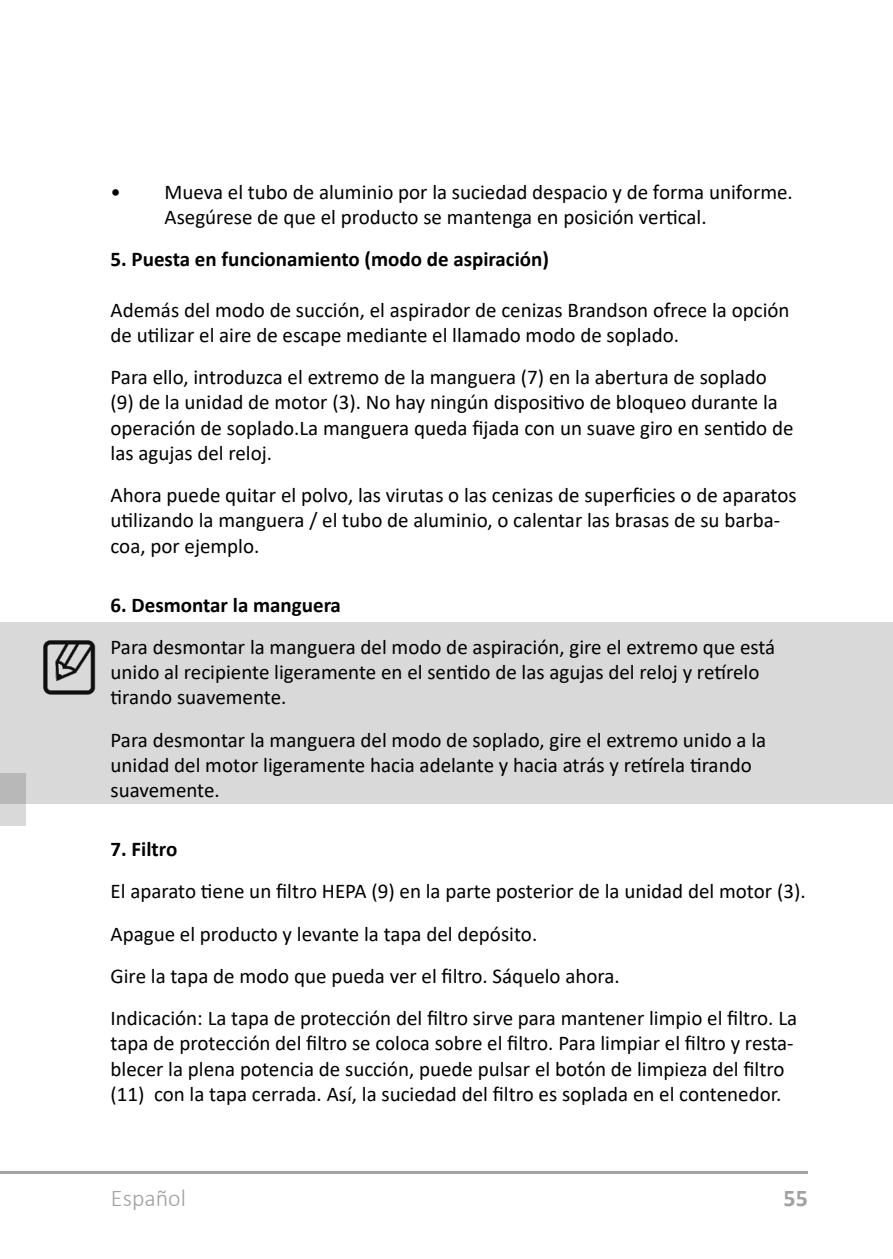
<style>
.page{position:relative;width:893px;height:1259px;background:#fff}
.page>*{position:absolute;margin:0;border:0;box-sizing:border-box;transform-origin:0 0}
.t1{font:300 24px "Calibri";color:#a1a1a1}
.t2{font:700 24px "Calibri";color:#a1a1a1}
.Fließtext{font:21px/25.2px "Calibri";color:#000}
.Überschrift{font:700 21px "Calibri";color:#000}
</style>
<div class="page">
<hr style="left:0;top:1171px;width:808px;height:3px;background:#a1a1a1">
<div style="left:0;top:773px;width:26px;height:53px;background:#d9d9d9"></div>
<div style="left:0;top:622px;width:893px;height:182px;background:#d9d9d9"></div>
<img style="left:43px;top:640px;width:53px;height:55px">
<p class="Fließtext" style="left:165px;top:178px;width:630px;text-indent:-54px">• Mueva el tubo de aluminio por la suciedad despacio y de forma uniforme.<br>Asegúrese de que el producto se mantenga en posición vertical.</p>
<p class="Überschrift" style="left:111px;top:244px;width:440px">5. Puesta en funcionamiento (modo de aspiración)</p>
<p class="Fließtext" style="left:111px;top:297px;width:681px">Además del modo de succión, el aspirador de cenizas Brandson ofrece la opción de utilizar el aire de escape mediante el llamado modo de soplado.</p>
<p class="Fließtext" style="left:111px;top:364px;width:684px">Para ello, introduzca el extremo de la manguera (7) en la abertura de soplado (9) de la unidad de motor (3). No hay ningún dispositivo de bloqueo durante la operación de soplado.La manguera queda fijada con un suave giro en sentido de las agujas del reloj.</p>
<p class="Fließtext" style="left:111px;top:482px;width:688px">Ahora puede quitar el polvo, las virutas o las cenizas de superficies o de aparatos utilizando la manguera / el tubo de aluminio, o calentar las brasas de su barba&shy;coa, por ejemplo.</p>
<p class="Überschrift" style="left:111px;top:590px;width:232px">6. Desmontar la manguera</p>
<p class="Fließtext" style="left:111px;top:634px;width:666px">Para desmontar la manguera del modo de aspiración, gire el extremo que está unido al recipiente ligeramente en el sentido de las agujas del reloj y retírelo tirando suavemente.</p>
<p class="Fließtext" style="left:111px;top:726px;width:657px">Para desmontar la manguera del modo de soplado, gire el extremo unido a la unidad del motor ligeramente hacia adelante y hacia atrás y retírela tirando suavemente.</p>
<p class="Überschrift" style="left:111px;top:834px;width:68px">7. Filtro</p>
<p class="Fließtext" style="left:111px;top:878px;width:697px">El aparato tiene un filtro HEPA (9) en la parte posterior de la unidad del motor (3).</p>
<p class="Fließtext" style="left:111px;top:920px;width:428px">Apague el producto y levante la tapa del depósito.</p>
<p class="Fließtext" style="left:111px;top:962px;width:511px">Gire la tapa de modo que pueda ver el filtro. Sáquelo ahora.</p>
<p class="Fließtext" style="left:111px;top:1005px;width:688px">Indicación: La tapa de protección del filtro sirve para mantener limpio el filtro. La tapa de protección del filtro se coloca sobre el filtro. Para limpiar el filtro y resta&shy;blecer la plena potencia de succión, puede pulsar el botón de limpieza del filtro (11) con la tapa cerrada. Así, la suciedad del filtro es soplada en el contenedor.</p>
<p class="t1" style="left:111px;top:1183px;width:77px">Español</p>
<p class="t2" style="left:784px;top:1181px;width:26px">55</p>
</div>
